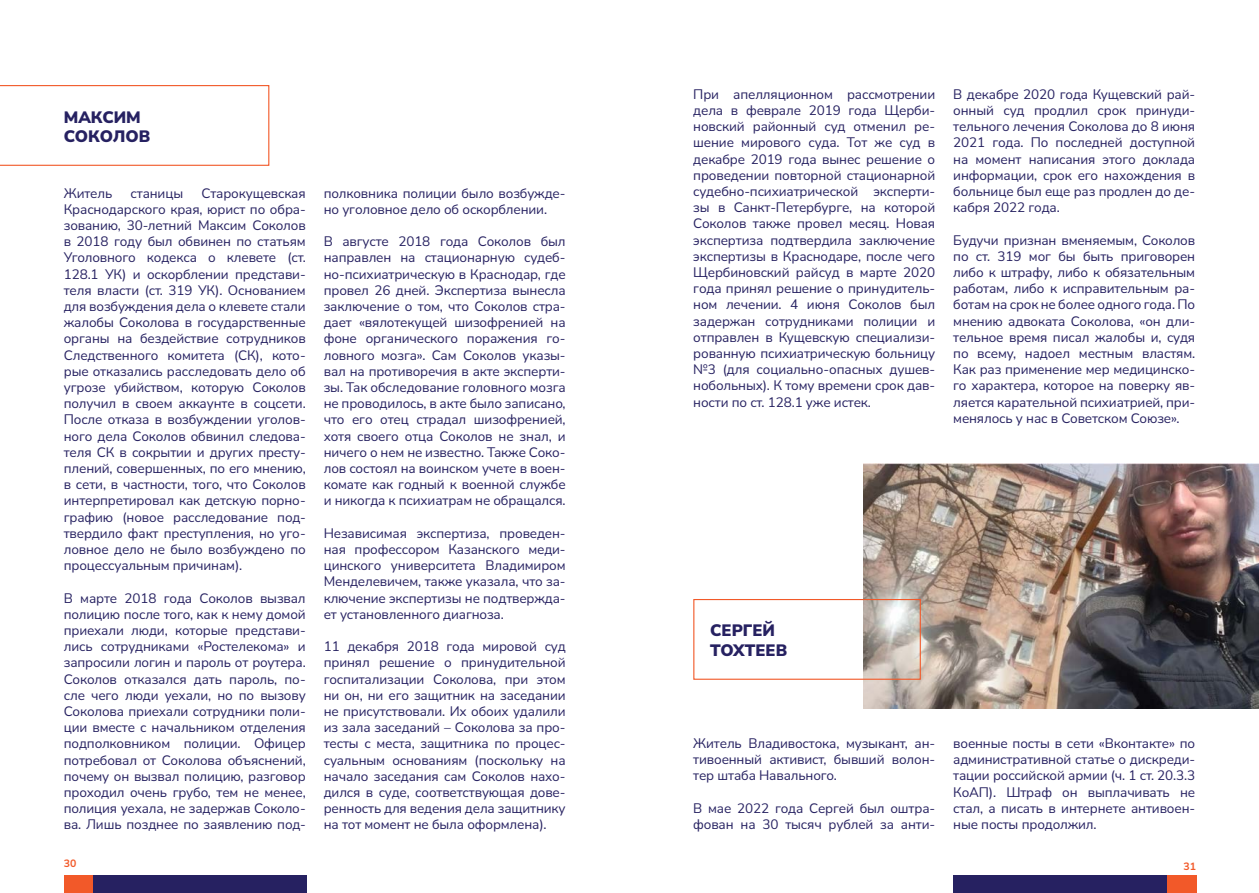
<style>
.page{position:relative;width:1259px;height:893px;background:#fff}
.page>*{position:absolute;margin:0;border:0;box-sizing:border-box;transform-origin:0 0}
.t1{font:900 16.5px/19.8px "Nunito Sans";color:#262161}
.t2{font:13.5px/16.2px "Nunito Sans";letter-spacing:-.01em;color:#262161;text-align:justify}
.t3{font:700 10.5px "Nunito Sans";color:#f25929}
</style>
<div class="page">
<div style="left:1154px;top:875px;width:42px;height:18px;background:#f25929"></div>
<div style="left:64px;top:875px;width:35px;height:18px;background:#f25929"></div>
<div style="left:952px;top:875px;width:214px;height:18px;background:#262161"></div>
<div style="left:94px;top:875px;width:213px;height:18px;background:#262161"></div>
<svg style="left:0;top:85px;width:269px;height:81px"></svg>
<img style="left:863px;top:463px;width:396px;height:245px">
<div style="left:693px;top:599px;width:228px;height:81px;border:1px solid #f25929"></div>
<p class="t1" style="left:64px;top:106px;width:88px">МАКСИМ<br>СОКОЛОВ</p>
<p class="t2" style="left:64px;top:184px;width:243px;text-indent:138px">Старокущевская Краснодарского края, юрист по обра&shy;зованию, 30-летний Максим Соколов в 2018 году был обвинен по статьям Уголовного кодекса о клевете (ст.<br>128.1 УК) и оскорблении представи&shy;теля власти (ст. 319 УК). Основанием для возбуждения дела о клевете стали жалобы Соколова в государственные органы на бездействие сотрудников Следственного комитета (СК), кото&shy;рые отказались расследовать дело об угрозе убийством, которую Соколов получил в своем аккаунте в соцсети.<br>После отказа в возбуждении уголов&shy;ного дела Соколов обвинил следова&shy;теля СК в сокрытии и других престу&shy;плений, совершенных, по его мнению, в сети, в частности, того, что Соколов интерпретировал как детскую порно&shy;графию (новое расследование под&shy;твердило факт преступления, но уго&shy;ловное дело не было возбуждено по процессуальным причинам).</p>
<p class="t2" style="left:64px;top:589px;width:243px">В марте 2018 года Соколов вызвал полицию после того, как к нему домой приехали люди, которые представи&shy;лись сотрудниками «Ростелекома» и запросили логин и пароль от роутера.<br>Соколов отказался дать пароль, по&shy;сле чего люди уехали, но по вызову Соколова приехали сотрудники поли&shy;ции вместе с начальником отделения подполковником полиции. Офицер потребовал от Соколова объяснений, почему он вызвал полицию, разговор проходил очень грубо, тем не менее, полиция уехала, не задержав Соколо&shy;ва. Лишь позднее по заявлению под-</p>
<p class="t2" style="left:64px;top:184px;width:50px">Житель</p>
<p class="t2" style="left:131px;top:184px;width:54px">станицы</p>
<p class="t2" style="left:324px;top:184px;width:243px">полковника полиции было возбужде&shy;но уголовное дело об оскорблении.</p>
<p class="t2" style="left:324px;top:233px;width:243px">В августе 2018 года Соколов был направлен на стационарную судеб&shy;но-психиатрическую в Краснодар, где провел 26 дней. Экспертиза вынесла заключение о том, что Соколов стра&shy;дает «вялотекущей шизофренией на фоне органического поражения го&shy;ловного мозга». Сам Соколов указы&shy;вал на противоречия в акте эксперти&shy;зы. Так обследование головного мозга не проводилось, в акте было записано, что его отец страдал шизофренией, хотя своего отца Соколов не знал, и ничего о нем не известно. Также Соко&shy;лов состоял на воинском учете в воен&shy;комате как годный к военной службе и никогда к психиатрам не обращался.</p>
<p class="t2" style="left:324px;top:524px;width:243px">Независимая экспертиза, проведен&shy;ная профессором Казанского меди&shy;цинского университета Владимиром Менделевичем, также указала, что за&shy;ключение экспертизы не подтвержда&shy;ет установленного диагноза.</p>
<p class="t2" style="left:324px;top:638px;width:243px">11 декабря 2018 года мировой суд принял решение о принудительной госпитализации Соколова, при этом ни он, ни его защитник на заседании не присутствовали. Их обоих удалили из зала заседаний – Соколова за про&shy;тесты с места, защитника по процес&shy;суальным основаниям (поскольку на начало заседания сам Соколов нахо&shy;дился в суде, соответствующая дове&shy;ренность для ведения дела защитнику на тот момент не была оформлена).</p>
<p class="t2" style="left:693px;top:85px;width:243px">При апелляционном рассмотрении дела в феврале 2019 года Щерби&shy;новский районный суд отменил ре&shy;шение мирового суда. Тот же суд в декабре 2019 года вынес решение о проведении повторной стационарной судебно-психиатрической эксперти&shy;зы в Санкт-Петербурге, на которой Соколов также провел месяц. Новая экспертиза подтвердила заключение экспертизы в Краснодаре, после чего Щербиновский райсуд в марте 2020 года принял решение о принудитель&shy;ном лечении. 4 июня Соколов был задержан сотрудниками полиции и отправлен в Кущевскую специализи&shy;рованную психиатрическую больницу №3 (для социально-опасных душев&shy;нобольных). К тому времени срок дав&shy;ности по ст. 128.1 уже истек.</p>
<p class="t2" style="left:953px;top:85px;width:243px">В декабре 2020 года Кущевский рай&shy;онный суд продлил срок принуди&shy;тельного лечения Соколова до 8 июня 2021 года. По последней доступной на момент написания этого доклада информации, срок его нахождения в больнице был еще раз продлен до де&shy;кабря 2022 года.</p>
<p class="t2" style="left:953px;top:231px;width:243px">Будучи признан вменяемым, Соколов по ст. 319 мог бы быть приговорен либо к штрафу, либо к обязательным работам, либо к исправительным ра&shy;ботам на срок не более одного года. По мнению адвоката Соколова, «он дли&shy;тельное время писал жалобы и, судя по всему, надоел местным властям.<br>Как раз применение мер медицинско&shy;го характера, которое на поверку яв&shy;ляется карательной психиатрией, при&shy;менялось у нас в Советском Союзе».</p>
<p class="t1" style="left:710px;top:620px;width:78px">СЕРГЕЙ<br>ТОХТЕЕВ</p>
<p class="t2" style="left:693px;top:735px;width:243px">Житель Владивостока, музыкант, ан&shy;тивоенный активист, бывший волон&shy;тер штаба Навального.</p>
<p class="t2" style="left:693px;top:799px;width:243px">В мае 2022 года Сергей был оштра&shy;фован на 30 тысяч рублей за анти-</p>
<p class="t2" style="left:953px;top:735px;width:243px">военные посты в сети «Вконтакте» по административной статье о дискреди&shy;тации российской армии (ч. 1 ст. 20.3.3<br>КоАП). Штраф он выплачивать не стал, а писать в интернете антивоен&shy;ные посты продолжил.</p>
<p class="t3" style="left:64px;top:855px;width:14px">30</p>
<p class="t3" style="left:1183px;top:858px;width:14px">31</p>
</div>
